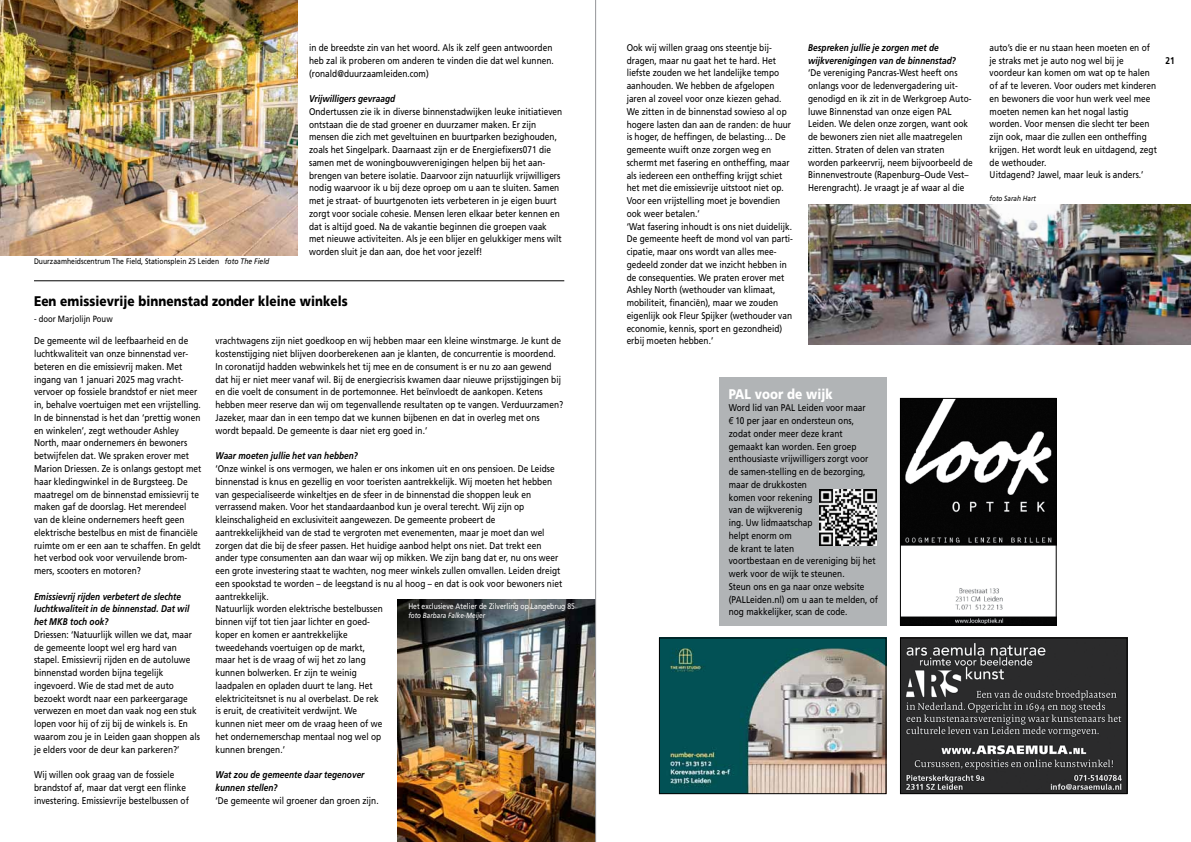
<style>
.page{position:relative;width:1191px;height:842px;background:#fff}
.page>*{position:absolute;margin:0;border:0;box-sizing:border-box;transform-origin:0 0}
.t1{font:900 14px "Frutiger";letter-spacing:.005em;color:#000;scale:.85 1}
.t2{font:900 14px "Frutiger";letter-spacing:.005em;color:#fff;scale:.85 1}
.t3{font:9.8px/12.8px "Frutiger";letter-spacing:.005em;color:#000;scale:.85 1}
.t4{font:italic 700 9.8px/12.8px "Frutiger";letter-spacing:.005em;color:#000;scale:.85 1}
.t5{font:700 9.8px "Frutiger";color:#000;scale:.85 1}
.t6{font:9px "Frutiger";letter-spacing:.005em;color:#000;scale:.85 1}
.t7{font:8px "Frutiger";letter-spacing:.005em;color:#000;scale:.85 1}
.t8{font:8px "Frutiger";letter-spacing:.005em;color:#fff;scale:.85 1}
.t9{font:italic 7.5px "Frutiger";letter-spacing:.005em;color:#fff;scale:.85 1}
.t10{font:italic 7.5px "Frutiger";letter-spacing:.005em;color:#000;scale:.85 1}
.t11{font:4.6px "Calibri";letter-spacing:-.005em;color:#000;scale:.86 1}
.s1{font-style:italic}
.s2{font-family:"Linotype Euro Font Gto P"}
</style>
<div class="page">
<img style="left:902px;top:640px;width:223px;height:152px">
<div style="left:900px;top:638px;width:227px;height:156px;border:1px solid #000"></div>
<img style="left:661px;top:640px;width:223px;height:152px">
<div style="left:659px;top:638px;width:227px;height:156px;border:1px solid #000"></div>
<img style="left:0;top:0;width:298px;height:255px">
<hr style="left:34px;top:281px;width:530px;height:1px;background:#000">
<img style="left:902px;top:400px;width:152px;height:223px">
<div style="left:900px;top:398px;width:156px;height:227px;border:1px solid #000"></div>
<img style="left:808px;top:204px;width:383px;height:140px">
<img style="left:397px;top:600px;width:198px;height:242px">
<div style="left:719px;top:377px;width:167px;height:248px;background:#b1b4b6"></div>
<img style="left:819px;top:489px;width:57px;height:57px">
<hr style="left:595px;top:0;width:1px;height:842px;background:#939598">
<p class="t7" style="left:34px;top:257px;width:278px">Duurzaamheidscentrum The Field, Stationsplein 25 Leiden <span class="s1">foto The Field</span></p>
<p class="t3" style="left:309px;top:41px;width:289px">in de breedste zin van het woord. Als ik zelf geen antwoorden heb zal ik proberen om anderen te vinden die dat wel kunnen. (ronald@duurzaamleiden.com)</p>
<p class="t4" style="left:309px;top:92px;width:103px">Vrijwilligers gevraagd</p>
<p class="t3" style="left:309px;top:105px;width:299px">Ondertussen zie ik in diverse binnenstadwijken leuke initiatieven ontstaan die de stad groener en duurzamer maken. Er zijn mensen die zich met geveltuinen en buurtparken bezighouden, zoals het Singelpark. Daarnaast zijn er de Energiefixers071 die samen met de woningbouwverenigingen helpen bij het aan&shy;brengen van betere isolatie. Daarvoor zijn natuurlijk vrijwilligers nodig waarvoor ik u bij deze oproep om u aan te sluiten. Samen met je straat- of buurtgenoten iets verbeteren in je eigen buurt zorgt voor sociale cohesie. Mensen leren elkaar beter kennen en dat is altijd goed. Na de vakantie beginnen die groepen vaak met nieuwe activiteiten. Als je een blijer en gelukkiger mens wilt worden sluit je dan aan, doe het voor jezelf!</p>
<h1 class="t1" style="left:34px;top:293px;width:370px">Een emissievrije binnenstad zonder kleine winkels</h1>
<p class="t6" style="left:34px;top:313px;width:94px">- door Marjolijn Pouw</p>
<p class="t3" style="left:215px;top:335px;width:410px">vrachtwagens zijn niet goedkoop en wij hebben maar een kleine winstmarge. Je kunt de kostenstijging niet blijven doorberekenen aan je klanten, de concurrentie is moordend.<br>In coronatijd hadden webwinkels het tij mee en de consument is er nu zo aan gewend dat hij er niet meer vanaf wil. Bij de energiecrisis kwamen daar nieuwe prijsstijgingen bij en die voelt de consument in de portemonnee. Het beïnvloedt de aankopen. Ketens hebben meer reserve dan wij om tegenvallende resultaten op te vangen. Verduurzamen?<br>Jazeker, maar dan in een tempo dat we kunnen bijbenen en dat in overleg met ons wordt bepaald. De gemeente is daar niet erg goed in.’</p>
<p class="t4" style="left:215px;top:449px;width:169px">Waar moeten jullie het van hebben?</p>
<p class="t3" style="left:215px;top:462px;width:409px">‘Onze winkel is ons vermogen, we halen er ons inkomen uit en ons pensioen. De Leidse binnenstad is knus en gezellig en voor toeristen aantrekkelijk. Wij moeten het hebben van gespecialiseerde winkeltjes en de sfeer in de binnenstad die shoppen leuk en verrassend maken. Voor het standaardaanbod kun je overal terecht. Wij zijn op kleinschaligheid en exclusiviteit aangewezen. De gemeente probeert de aantrekkelijkheid van de stad te vergroten met evenementen, maar je moet dan wel zorgen dat die bij de sfeer passen. Het huidige aanbod helpt ons niet. Dat trekt een ander type consumenten aan dan waar wij op mikken. We zijn bang dat er, nu ons weer een grote investering staat te wachten, nog meer winkels zullen omvallen. Leiden dreigt een spookstad te worden – de leegstand is nu al hoog – en dat is ook voor bewoners niet aantrekkelijk.</p>
<p class="t8" style="left:408px;top:601px;width:197px">Het exclusieve Atelier de Zilverling op Langebrug 85</p>
<p class="t9" style="left:408px;top:611px;width:92px">foto Barbara Falke-Meijer</p>
<p class="t3" style="left:34px;top:335px;width:198px">De gemeente wil de leefbaarheid en de luchtkwaliteit van onze binnenstad ver&shy;beteren en die emissievrij maken. Met ingang van 1 januari 2025 mag vracht&shy;vervoer op fossiele brandstof er niet meer in, behalve voertuigen met een vrijstelling.<br>In de binnenstad is het dan ‘prettig wonen en winkelen’, zegt wethouder Ashley North, maar ondernemers én bewoners betwijfelen dat. We spraken erover met Marion Driessen. Ze is onlangs gestopt met haar kledingwinkel in de Burgsteeg. De maatregel om de binnenstad emissievrij te maken gaf de doorslag. Het merendeel van de kleine ondernemers heeft geen elektrische bestelbus en mist de financiële ruimte om er een aan te schaffen. En geldt het verbod ook voor vervuilende brom&shy;mers, scooters en motoren?</p>
<p class="t4" style="left:34px;top:590px;width:184px">Emissievrij rijden verbetert de slechte luchtkwaliteit in de binnenstad. Dat wil het MKB toch ook?</p>
<p class="t3" style="left:34px;top:628px;width:197px">Driessen: ‘Natuurlijk willen we dat, maar de gemeente loopt wel erg hard van stapel. Emissievrij rijden en de autoluwe binnenstad worden bijna tegelijk ingevoerd. Wie de stad met de auto bezoekt wordt naar een parkeergarage verwezen en moet dan vaak nog een stuk lopen voor hij of zij bij de winkels is. En waarom zou je in Leiden gaan shoppen als je elders voor de deur kan parkeren?’</p>
<p class="t3" style="left:34px;top:768px;width:184px">Wij willen ook graag van de fossiele brandstof af, maar dat vergt een flinke investering. Emissievrije bestelbussen of</p>
<p class="t3" style="left:215px;top:602px;width:198px">Natuurlijk worden elektrische bestelbussen binnen vijf tot tien jaar lichter en goed&shy;koper en komen er aantrekkelijke tweedehands voertuigen op de markt, maar het is de vraag of wij het zo lang kunnen bolwerken. Er zijn te weinig laadpalen en opladen duurt te lang. Het elektriciteitsnet is nu al overbelast. De rek is eruit, de creativiteit verdwijnt. We kunnen niet meer om de vraag heen of we het ondernemerschap mentaal nog wel op kunnen brengen.’</p>
<p class="t4" style="left:215px;top:768px;width:177px">Wat zou de gemeente daar tegenover kunnen stellen?</p>
<p class="t3" style="left:215px;top:794px;width:193px">‘De gemeente wil groener dan groen zijn.</p>
<p class="t3" style="left:626px;top:41px;width:197px">Ook wij willen graag ons steentje bij&shy;dragen, maar nu gaat het te hard. Het liefste zouden we het landelijke tempo aanhouden. We hebben de afgelopen jaren al zoveel voor onze kiezen gehad.<br>We zitten in de binnenstad sowieso al op hogere lasten dan aan de randen: de huur is hoger, de heffingen, de belasting… De gemeente wuift onze zorgen weg en schermt met fasering en ontheffing, maar als iedereen een ontheffing krijgt schiet het met die emissievrije uitstoot niet op.<br>Voor een vrijstelling moet je bovendien ook weer betalen.’<br>‘Wat fasering inhoudt is ons niet duidelijk.<br>De gemeente heeft de mond vol van parti&shy;cipatie, maar ons wordt van alles mee&shy;gedeeld zonder dat we inzicht hebben in de consequenties. We praten erover met Ashley North (wethouder van klimaat, mobiliteit, financiën), maar we zouden eigenlijk ook Fleur Spijker (wethouder van economie, kennis, sport en gezondheid) erbij moeten hebben.’</p>
<p class="t4" style="left:808px;top:41px;width:175px">Bespreken jullie je zorgen met de wijkverenigingen van de binnenstad?</p>
<p class="t3" style="left:808px;top:67px;width:195px">‘De vereniging Pancras-West heeft ons onlangs voor de ledenvergadering uit&shy;genodigd en ik zit in de Werkgroep Auto&shy;luwe Binnenstad van onze eigen PAL Leiden. We delen onze zorgen, want ook de bewoners zien niet alle maatregelen zitten. Straten of delen van straten worden parkeervrij, neem bijvoorbeeld de Binnenvestroute (Rapenburg–Oude Vest– Herengracht). Je vraagt je af waar al die</p>
<h1 class="t2" style="left:729px;top:385px;width:124px">PAL voor de wijk</h1>
<p class="t3" style="left:729px;top:401px;width:177px">Word lid van PAL Leiden voor maar<br><span class="s2">f</span> 10 per jaar en ondersteun ons, zodat onder meer deze krant gemaakt kan worden. Een groep enthousiaste vrijwilligers zorgt voor de samen-stelling en de bezorging, maar de drukkosten<br>komen voor rekening<br>van de wijkverenig<br>ing. Uw lidmaatschap<br>helpt enorm om<br>de krant te laten<br>voortbestaan en de vereniging bij het werk voor de wijk te steunen.<br>Steun ons en ga naar onze website (PALLeiden.nl) om u aan te melden, of nog makkelijker, scan de code.</p>
<p class="t11" style="left:819px;top:472px;width:17px">QR code</p>
<p class="t3" style="left:989px;top:41px;width:198px">auto’s die er nu staan heen moeten en of je straks met je auto nog wel bij je voordeur kan komen om wat op te halen of af te leveren. Voor ouders met kinderen en bewoners die voor hun werk veel mee moeten nemen kan het nogal lastig worden. Voor mensen die slecht ter been zijn ook, maar die zullen een ontheffing krijgen. Het wordt leuk en uitdagend, zegt de wethouder.<br>Uitdagend? Jawel, maar leuk is anders.’</p>
<p class="t10" style="left:989px;top:194px;width:56px">foto Sarah Hart</p>
<p class="t5" style="left:1165px;top:55px;width:12px">21</p>
</div>
